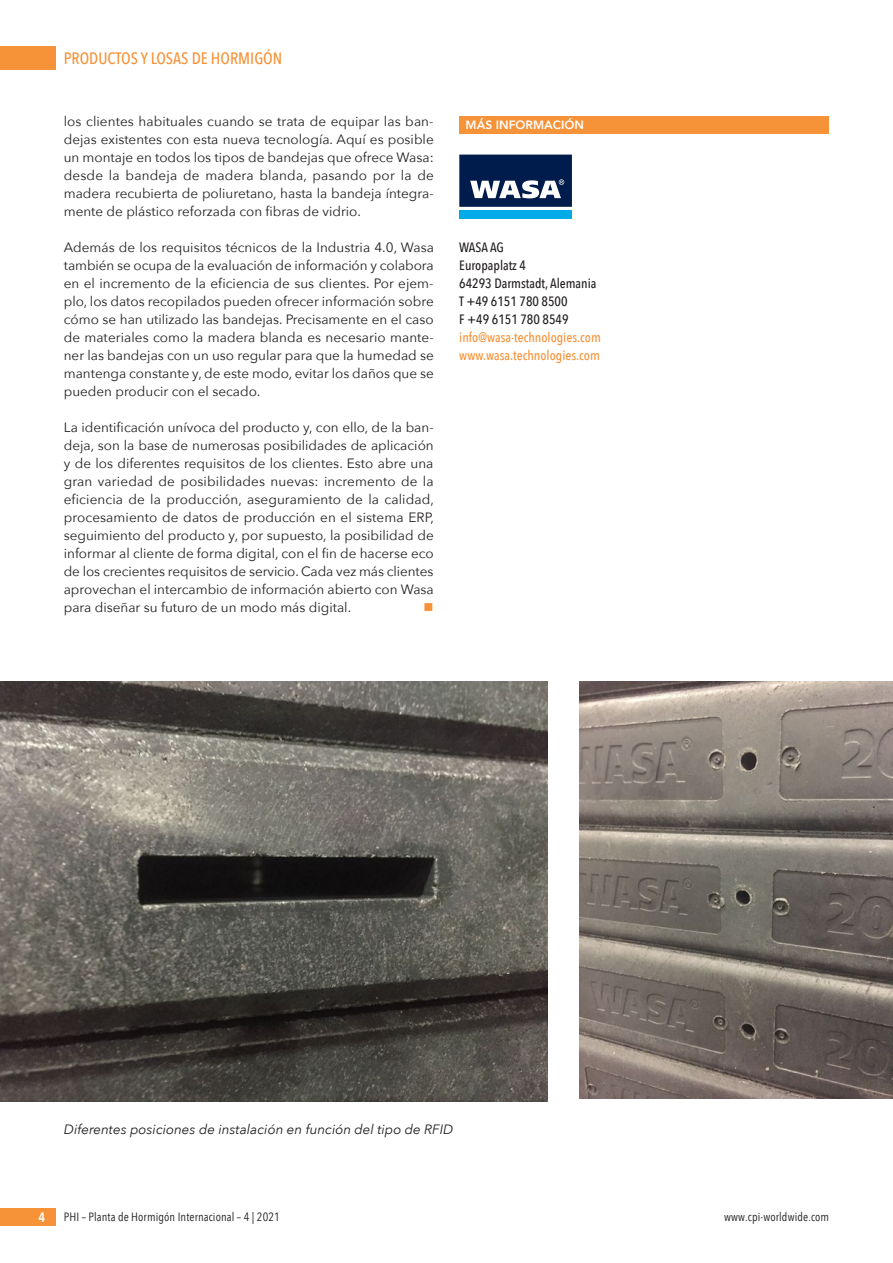
<style>
.page{position:relative;width:893px;height:1263px;background:#fff}
.page>*{position:absolute;margin:0;border:0;box-sizing:border-box;transform-origin:0 0}
.t1{font:500 16.5px "Avenir Next Condensed";color:#f69238}
.t2{font:13.5px/18px "Avenir Next";color:#231f20;text-align:justify}
.t3{font:500 13.5px/18px "Avenir Next Condensed";color:#231f20}
.t4{font:italic 13.5px "Avenir Next";color:#231f20}
.t5{font:500 13.5px/18px "Avenir Next Condensed";color:#f69238}
.t6{font:600 13.5px "Avenir Next Condensed";color:#fff}
.t7{font:13.5px "Wingdings";color:#f69238}
.t8{font:12px "Avenir Next Condensed";letter-spacing:.01em;color:#231f20}
.t9{font:800 12px "Avenir";color:#fff}
</style>
<div class="page">
<div style="left:0;top:47px;width:55px;height:23px;background:#f69238"></div>
<div style="left:0;top:1208px;width:55px;height:18px;background:#f69238"></div>
<div style="left:459px;top:117px;width:370px;height:17px;background:#f69238"></div>
<div style="left:459px;top:155px;width:113px;height:52px;background:#001c4c"></div>
<div style="left:459px;top:210px;width:113px;height:9px;background:#00abe7"></div>
<svg style="left:470px;top:179px;width:94px;height:19px"></svg>
<img style="left:0;top:681px;width:548px;height:420px">
<img style="left:580px;top:681px;width:313px;height:418px">
<p class="t1" style="left:64px;top:49px;width:220px">PRODUCTOS Y LOSAS DE HORMIGÓN</p>
<p class="t2" style="left:64px;top:112px;width:372px">los clientes habituales cuando se trata de equipar las ban&shy;dejas existentes con esta nueva tecnología. Aquí es posible un montaje en todos los tipos de bandejas que ofrece Wasa: desde la bandeja de madera blanda, pasando por la de madera recubierta de poliuretano, hasta la bandeja íntegra&shy;mente de plástico reforzada con fibras de vidrio.</p>
<p class="t2" style="left:64px;top:238px;width:372px">Además de los requisitos técnicos de la Industria 4.0, Wasa también se ocupa de la evaluación de información y colabora en el incremento de la eficiencia de sus clientes. Por ejem&shy;plo, los datos recopilados pueden ofrecer información sobre cómo se han utilizado las bandejas. Precisamente en el caso de materiales como la madera blanda es necesario mante&shy;ner las bandejas con un uso regular para que la humedad se mantenga constante y, de este modo, evitar los daños que se pueden producir con el secado.</p>
<p class="t2" style="left:64px;top:418px;width:372px">La identificación unívoca del producto y, con ello, de la ban&shy;deja, son la base de numerosas posibilidades de aplicación y de los diferentes requisitos de los clientes. Esto abre una gran variedad de posibilidades nuevas: incremento de la eficiencia de la producción, aseguramiento de la calidad, procesamiento de datos de producción en el sistema ERP, seguimiento del producto y, por supuesto, la posibilidad de informar al cliente de forma digital, con el fin de hacerse eco de los crecientes requisitos de servicio. Cada vez más clientes aprovechan el intercambio de información abierto con Wasa para diseñar su futuro de un modo más digital.</p>
<p class="t7" style="left:424px;top:600px;width:12px">■</p>
<p class="t9" style="left:466px;top:116px;width:120px">MÁS INFORMACIÓN</p>
<p class="t3" style="left:459px;top:238px;width:139px">WASA AG<br>Europaplatz 4<br>64293 Darmstadt, Alemania<br>T +49 6151 780 8500<br>F +49 6151 780 8549</p>
<p class="t5" style="left:459px;top:328px;width:143px">info@wasa-technologies.com www.wasa.technologies.com</p>
<p class="t4" style="left:64px;top:1118px;width:391px">Diferentes posiciones de instalación en función del tipo de RFID</p>
<p class="t6" style="left:39px;top:1206px;width:8px">4</p>
<p class="t8" style="left:64px;top:1207px;width:218px">PHI – Planta de Hormigón Internacional – 4 | 2021</p>
<p class="t8" style="left:724px;top:1207px;width:107px">www.cpi-worldwide.com</p>
</div>
